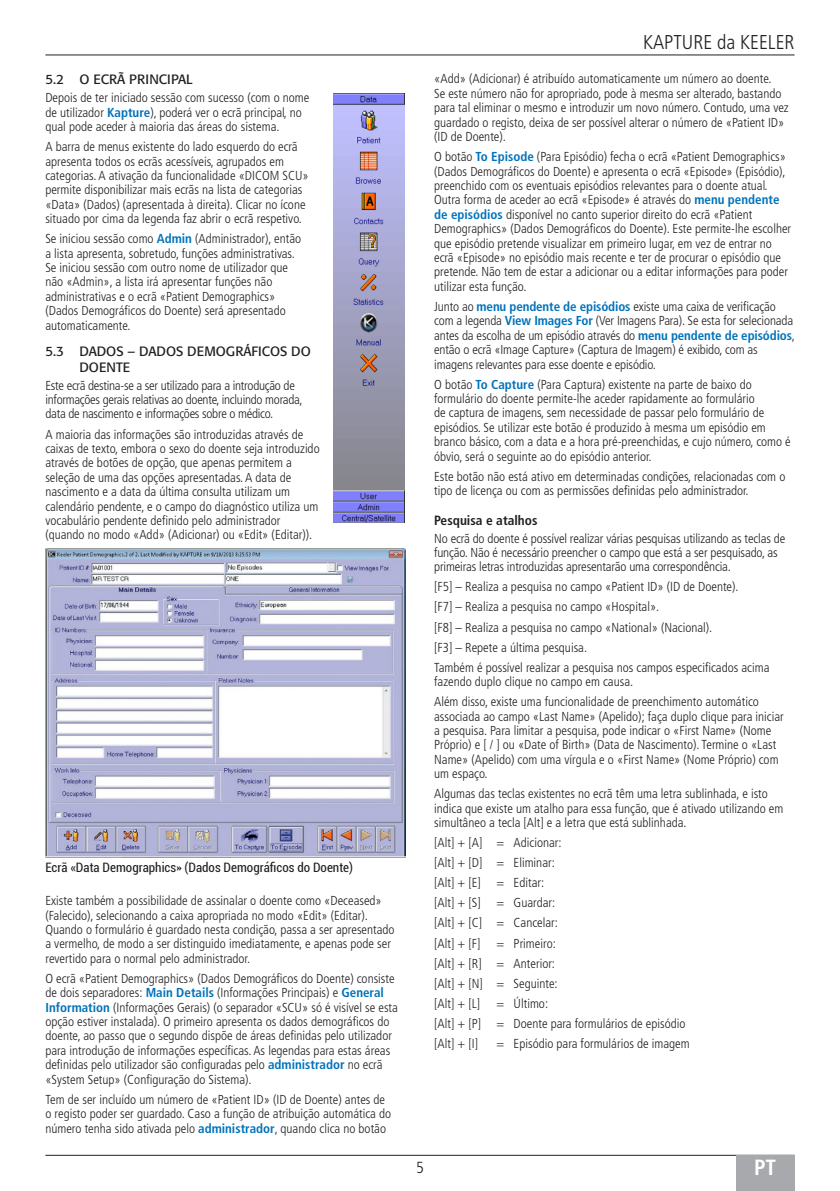
<style>
.page{position:relative;width:840px;height:1191px;background:#fff}
.page>*{position:absolute;margin:0;border:0;box-sizing:border-box;transform-origin:0 0}
.t1{font:700 condensed 22px "Frutiger LT Pro";color:#fff}
.t2{font:300 condensed 20px "Frutiger LT Pro";color:#231f20}
.t3{font:300 condensed 16px "Frutiger LT Pro";color:#231f20}
.t4{font:13.4px/15.4px "Formata BQ";color:#231f20}
.Heading_4{font:700 condensed 13.4px "Frutiger LT Pro";color:#231f20}
.Body_text{font:300 condensed 13px/14.4px "Frutiger LT Pro";color:#231f20}
.Body_text-2{font:300 condensed 13px/14.4px "Frutiger LT Pro";letter-spacing:-.02em;color:#231f20}
.t5{font:condensed 13px "Roboto";color:#231f20}
.s1{font-weight:700;color:#0072ba}
</style>
<div class="page">
<hr style="left:45px;top:1155px;width:749px;height:1px;background:#231f20">
<div style="left:735px;top:1155px;width:59px;height:36px;background:#a8a9ad"></div>
<hr style="left:45px;top:55px;width:749px;height:1px;background:#231f20">
<img style="left:333px;top:94px;width:71px;height:428px">
<img style="left:45px;top:548px;width:360px;height:309px">
<p class="t4" style="left:45px;top:72px;width:149px">5.2 O ECRÃ PRINCIPAL</p>
<p class="Body_text" style="left:45px;top:91px;width:265px">Depois de ter iniciado sessão com sucesso (com o nome de utilizador <span class="s1">Kapture</span>), poderá ver o ecrã principal, no qual pode aceder à maioria das áreas do sistema.</p>
<p class="Body_text" style="left:45px;top:140px;width:265px">A barra de menus existente do lado esquerdo do ecrã apresenta todos os ecrãs acessíveis, agrupados em categorias. A ativação da funcionalidade «DICOM SCU» permite disponibilizar mais ecrãs na lista de categorias «Data» (Dados) (apresentada à direita). Clicar no ícone situado por cima da legenda faz abrir o ecrã respetivo.</p>
<p class="Body_text" style="left:45px;top:232px;width:257px">Se iniciou sessão como <span class="s1">Admin</span> (Administrador), então a lista apresenta, sobretudo, funções administrativas.<br>Se iniciou sessão com outro nome de utilizador que não «Admin», a lista irá apresentar funções não administrativas e o ecrã «Patient Demographics» (Dados Demográficos do Doente) será apresentado automaticamente.</p>
<p class="t4" style="left:79px;top:344px;width:233px;text-indent:-34px">5.3 DADOS – DADOS DEMOGRÁFICOS DO<br>DOENTE</p>
<p class="Body_text-2" style="left:45px;top:378px;width:259px">Este ecrã destina-se a ser utilizado para a introdução de informações gerais relativas ao doente, incluindo morada, data de nascimento e informações sobre o médico.</p>
<p class="Body_text" style="left:45px;top:427px;width:276px">A maioria das informações são introduzidas através de caixas de texto, embora o sexo do doente seja introduzido através de botões de opção, que apenas permitem a seleção de uma das opções apresentadas. A data de nascimento e a data da última consulta utilizam um calendário pendente, e o campo do diagnóstico utiliza um vocabulário pendente definido pelo administrador (quando no modo «Add» (Adicionar) ou «Edit» (Editar)).</p>
<p class="t5" style="left:45px;top:858px;width:309px">Ecrã «Data Demographics» (Dados Demográficos do Doente)</p>
<p class="Body_text" style="left:45px;top:893px;width:350px">Existe também a possibilidade de assinalar o doente como «Deceased» (Falecido), selecionando a caixa apropriada no modo «Edit» (Editar).<br>Quando o formulário é guardado nesta condição, passa a ser apresentado a vermelho, de modo a ser distinguido imediatamente, e apenas pode ser revertido para o normal pelo administrador.</p>
<p class="Body_text" style="left:45px;top:971px;width:354px">O ecrã «Patient Demographics» (Dados Demográficos do Doente) consiste de dois separadores: <span class="s1">Main Details</span> (Informações Principais) e <span class="s1">General Information</span> (Informações Gerais) (o separador «SCU» só é visível se esta opção estiver instalada). O primeiro apresenta os dados demográficos do doente, ao passo que o segundo dispõe de áreas definidas pelo utilizador para introdução de informações específicas. As legendas para estas áreas definidas pelo utilizador são configuradas pelo <span class="s1">administrador</span> no ecrã «System Setup» (Configuração do Sistema).</p>
<p class="Body_text" style="left:45px;top:1092px;width:347px">Tem de ser incluído um número de «Patient ID» (ID de Doente) antes de o registo poder ser guardado. Caso a função de atribuição automática do número tenha sido ativada pelo <span class="s1">administrador</span>, quando clica no botão</p>
<h2 class="t2" style="left:642px;top:31px;width:153px">KAPTURE da KEELER</h2>
<p class="Body_text" style="left:434px;top:72px;width:356px">«Add» (Adicionar) é atribuído automaticamente um número ao doente.<br>Se este número não for apropriado, pode à mesma ser alterado, bastando para tal eliminar o mesmo e introduzir um novo número. Contudo, uma vez guardado o registo, deixa de ser possível alterar o número de «Patient ID» (ID de Doente).</p>
<p class="Body_text" style="left:434px;top:150px;width:358px">O botão <span class="s1">To Episode</span> (Para Episódio) fecha o ecrã «Patient Demographics» (Dados Demográficos do Doente) e apresenta o ecrã «Episode» (Episódio), preenchido com os eventuais episódios relevantes para o doente atual.<br>Outra forma de aceder ao ecrã «Episode» é através do <span class="s1">menu pendente de episódios</span> disponível no canto superior direito do ecrã «Patient Demographics» (Dados Demográficos do Doente). Este permite-lhe escolher que episódio pretende visualizar em primeiro lugar, em vez de entrar no ecrã «Episode» no episódio mais recente e ter de procurar o episódio que pretende. Não tem de estar a adicionar ou a editar informações para poder utilizar esta função.</p>
<p class="Body_text" style="left:434px;top:299px;width:362px">Junto ao <span class="s1">menu pendente de episódios</span> existe uma caixa de verificação com a legenda <span class="s1">View Images For</span> (Ver Imagens Para). Se esta for selecionada antes da escolha de um episódio através do <span class="s1">menu pendente de episódios</span>, então o ecrã «Image Capture» (Captura de Imagem) é exibido, com as imagens relevantes para esse doente e episódio.</p>
<p class="Body_text" style="left:434px;top:377px;width:358px">O botão <span class="s1">To Capture</span> (Para Captura) existente na parte de baixo do formulário do doente permite-lhe aceder rapidamente ao formulário<br>de captura de imagens, sem necessidade de passar pelo formulário de episódios. Se utilizar este botão é produzido à mesma um episódio em branco básico, com a data e a hora pré-preenchidas, e cujo número, como é óbvio, será o seguinte ao do episódio anterior.</p>
<p class="Body_text" style="left:434px;top:469px;width:352px">Este botão não está ativo em determinadas condições, relacionadas com o tipo de licença ou com as permissões definidas pelo administrador.</p>
<p class="Heading_4" style="left:434px;top:512px;width:105px">Pesquisa e atalhos</p>
<p class="Body_text" style="left:434px;top:531px;width:352px">No ecrã do doente é possível realizar várias pesquisas utilizando as teclas de função. Não é necessário preencher o campo que está a ser pesquisado, as primeiras letras introduzidas apresentarão uma correspondência.</p>
<p class="Body_text" style="left:434px;top:580px;width:306px">[F5] – Realiza a pesquisa no campo «Patient ID» (ID de Doente).</p>
<p class="Body_text" style="left:434px;top:600px;width:226px">[F7] – Realiza a pesquisa no campo «Hospital».</p>
<p class="Body_text" style="left:434px;top:620px;width:279px">[F8] – Realiza a pesquisa no campo «National» (Nacional).</p>
<p class="Body_text" style="left:434px;top:640px;width:154px">[F3] – Repete a última pesquisa.</p>
<p class="Body_text" style="left:434px;top:660px;width:336px">Também é possível realizar a pesquisa nos campos especificados acima fazendo duplo clique no campo em causa.</p>
<p class="Body_text" style="left:434px;top:694px;width:351px">Além disso, existe uma funcionalidade de preenchimento automático associada ao campo «Last Name» (Apelido); faça duplo clique para iniciar a pesquisa. Para limitar a pesquisa, pode indicar o «First Name» (Nome Próprio) e [ / ] ou «Date of Birth» (Data de Nascimento). Termine o «Last Name» (Apelido) com uma vírgula e o «First Name» (Nome Próprio) com um espaço.</p>
<p class="Body_text" style="left:434px;top:786px;width:350px">Algumas das teclas existentes no ecrã têm uma letra sublinhada, e isto indica que existe um atalho para essa função, que é ativado utilizando em simultâneo a tecla [Alt] e a letra que está sublinhada.</p>
<p class="Body_text" style="left:434px;top:835px;width:129px">[Alt] + [A] = Adicionar:</p>
<p class="Body_text" style="left:434px;top:855px;width:122px">[Alt] + [D] = Eliminar:</p>
<p class="Body_text" style="left:434px;top:875px;width:111px">[Alt] + [E] = Editar:</p>
<p class="Body_text" style="left:434px;top:896px;width:123px">[Alt] + [S] = Guardar:</p>
<p class="Body_text" style="left:434px;top:916px;width:125px">[Alt] + [C] = Cancelar:</p>
<p class="Body_text" style="left:434px;top:936px;width:123px">[Alt] + [F] = Primeiro:</p>
<p class="Body_text" style="left:434px;top:956px;width:122px">[Alt] + [R] = Anterior:</p>
<p class="Body_text" style="left:434px;top:976px;width:125px">[Alt] + [N] = Seguinte:</p>
<p class="Body_text" style="left:434px;top:996px;width:48px">[Alt] + [L]</p>
<p class="Body_text" style="left:496px;top:996px;width:53px">= Último:</p>
<p class="Body_text" style="left:434px;top:1016px;width:253px">[Alt] + [P] = Doente para formulários de episódio</p>
<p class="Body_text" style="left:434px;top:1036px;width:45px">[Alt] + [I]</p>
<p class="Body_text" style="left:496px;top:1036px;width:194px">= Episódio para formulários de imagem</p>
<p class="t3" style="left:416px;top:1157px;width:9px">5</p>
<h1 class="t1" style="left:753px;top:1154px;width:24px">PT</h1>
</div>
